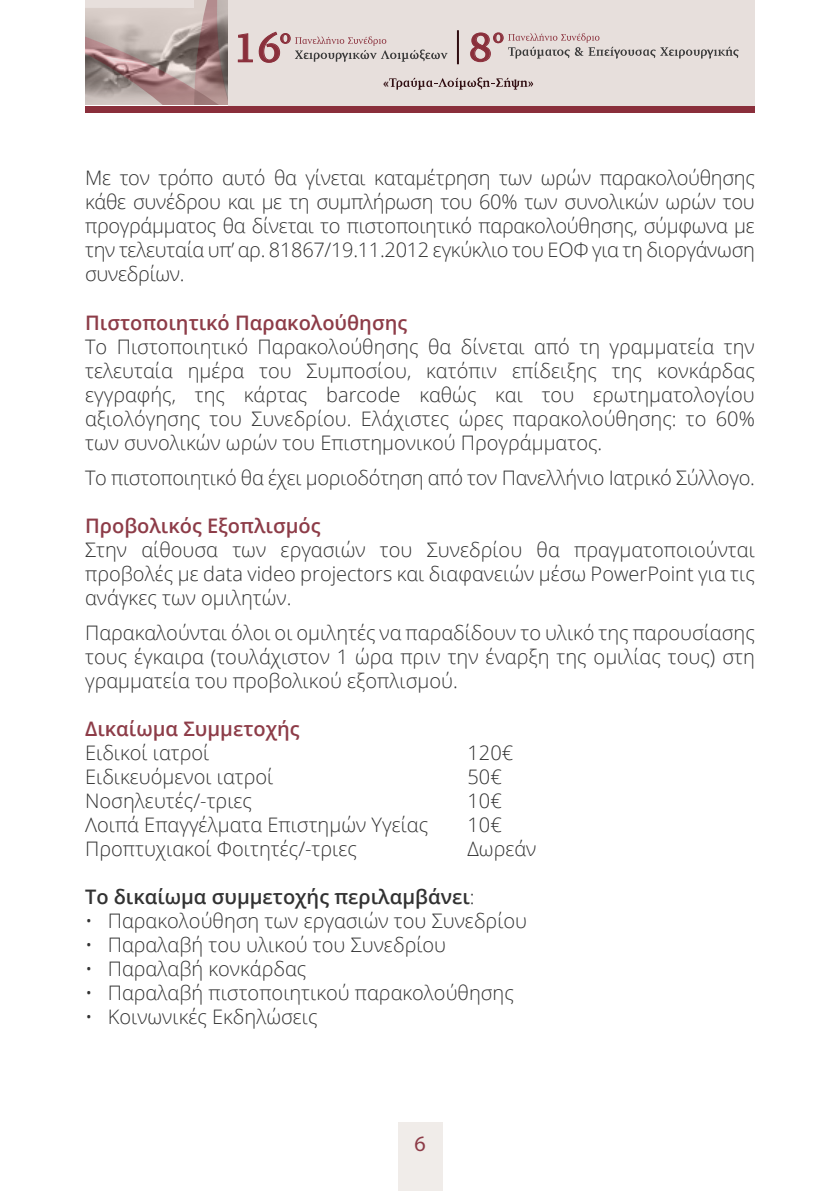
<style>
.page{position:relative;width:840px;height:1191px;background:#fff}
.page>*{position:absolute;margin:0;border:0;box-sizing:border-box;transform-origin:0 0}
.t1{font:41.2px "PF Diplomat Med";color:#8a2f3b}
.t2{font:41.2px "PF Diplomat S Caps Os F Med";color:#8a2f3b}
.t3{font:22px "Myriad Pro";color:#8d3c48}
.t4{font:300 20px/24px "Open Sans";color:#323232;text-align:justify}
.t5{font:600 20px "Open Sans";color:#8d3c48}
.t6{font:600 20px "Open Sans";color:#323232}
.t7{font:19.6px "PF Diplomat Med";color:#8a2f3b}
.t8{font:700 12.6px "PF Diplomat";color:#300d11}
.s1{font-weight:300}
</style>
<div class="page">
<div style="left:397px;top:1123px;width:45px;height:68px;background:#f0ece9"></div>
<div style="left:85px;top:0;width:669px;height:108px;background:#e7dfdc"></div>
<svg style="left:389px;top:77px;width:144px;height:13px"></svg>
<svg style="left:194px;top:0;width:34px;height:7px"></svg>
<img style="left:85px;top:7px;width:143px;height:99px">
<div style="left:85px;top:106px;width:669px;height:7px;background:#8a2f3b"></div>
<svg style="left:238px;top:33px;width:15px;height:29px"></svg>
<svg style="left:259px;top:32px;width:188px;height:31px"></svg>
<svg style="left:470px;top:32px;width:268px;height:30px"></svg>
<hr style="left:456px;top:30px;width:2px;height:34px;background:#300d11">
<h1 class="t1" style="left:232px;top:26px;width:50px">16</h1>
<p class="t7" style="left:280px;top:26px;width:13px">o</p>
<h1 class="t2" style="left:468px;top:25px;width:26px">8</h1>
<p class="t7" style="left:492px;top:26px;width:13px">o</p>
<p class="t8" style="left:383px;top:76px;width:7px">«</p>
<p class="t4" style="left:85px;top:166px;width:671px">Με τον τρόπο αυτό θα γίνεται καταμέτρηση των ωρών παρακολούθησης κάθε συνέδρου και με τη συμπλήρωση του 60% των συνολικών ωρών του προγράμματος θα δίνεται το πιστοποιητικό παρακολούθησης, σύμφωνα με την τελευταία υπ’ αρ. 81867/19.11.2012 εγκύκλιο του ΕΟΦ για τη διοργάνωση συνεδρίων.</p>
<p class="t5" style="left:85px;top:308px;width:323px">Πιστοποιητικό Παρακολούθησης</p>
<p class="t4" style="left:85px;top:334px;width:670px">Το Πιστοποιητικό Παρακολούθησης θα δίνεται από τη γραμματεία την τελευταία ημέρα του Συμποσίου, κατόπιν επίδειξης της κονκάρδας εγγραφής, της κάρτας barcode καθώς και του ερωτηματολογίου αξιολόγησης του Συνεδρίου. Ελάχιστες ώρες παρακολούθησης: το 60% των συνολικών ωρών του Επιστημονικού Προγράμματος.</p>
<p class="t4" style="left:85px;top:465px;width:671px">Το πιστοποιητικό θα έχει μοριοδότηση από τον Πανελλήνιο Ιατρικό Σύλλογο.</p>
<p class="t5" style="left:85px;top:512px;width:237px">Προβολικός Εξοπλισμός</p>
<p class="t4" style="left:85px;top:537px;width:670px">Στην αίθουσα των εργασιών του Συνεδρίου θα πραγματοποιούνται προβολές με data video projectors και διαφανειών μέσω PowerPoint για τις ανάγκες των ομιλητών.</p>
<p class="t4" style="left:85px;top:620px;width:670px">Παρακαλούνται όλοι οι ομιλητές να παραδίδουν το υλικό της παρουσίασης τους έγκαιρα (τουλάχιστον 1 ώρα πριν την έναρξη της ομιλίας τους) στη γραμματεία του προβολικού εξοπλισμού.</p>
<p class="t5" style="left:85px;top:715px;width:216px">Δικαίωμα Συμμετοχής</p>
<p class="t4" style="left:85px;top:740px;width:126px">Ειδικοί ιατροί</p>
<p class="t4" style="left:467px;top:740px;width:47px">120€</p>
<p class="t4" style="left:85px;top:764px;width:190px">Ειδικευόμενοι ιατροί</p>
<p class="t4" style="left:467px;top:764px;width:36px">50€</p>
<p class="t4" style="left:85px;top:788px;width:168px">Νοσηλευτές/-τριες</p>
<p class="t4" style="left:467px;top:788px;width:36px">10€</p>
<p class="t4" style="left:85px;top:812px;width:344px">Λοιπά Επαγγέλματα Επιστημών Υγείας</p>
<p class="t4" style="left:467px;top:812px;width:36px">10€</p>
<p class="t4" style="left:85px;top:836px;width:273px">Προπτυχιακοί Φοιτητές/-τριες</p>
<p class="t4" style="left:467px;top:836px;width:70px">Δωρεάν</p>
<p class="t6" style="left:85px;top:883px;width:390px">Το δικαίωμα συμμετοχής περιλαμβάνει<span class="s1">:</span></p>
<p class="t4" style="left:85px;top:908px;width:443px">• Παρακολούθηση των εργασιών του Συνεδρίου</p>
<p class="t4" style="left:85px;top:932px;width:362px">• Παραλαβή του υλικού του Συνεδρίου</p>
<p class="t4" style="left:85px;top:956px;width:223px">• Παραλαβή κονκάρδας</p>
<p class="t4" style="left:85px;top:980px;width:430px">• Παραλαβή πιστοποιητικού παρακολούθησης</p>
<p class="t4" style="left:85px;top:1004px;width:234px">• Κοινωνικές Εκδηλώσεις</p>
<p class="t3" style="left:414px;top:1129px;width:13px">6</p>
</div>
